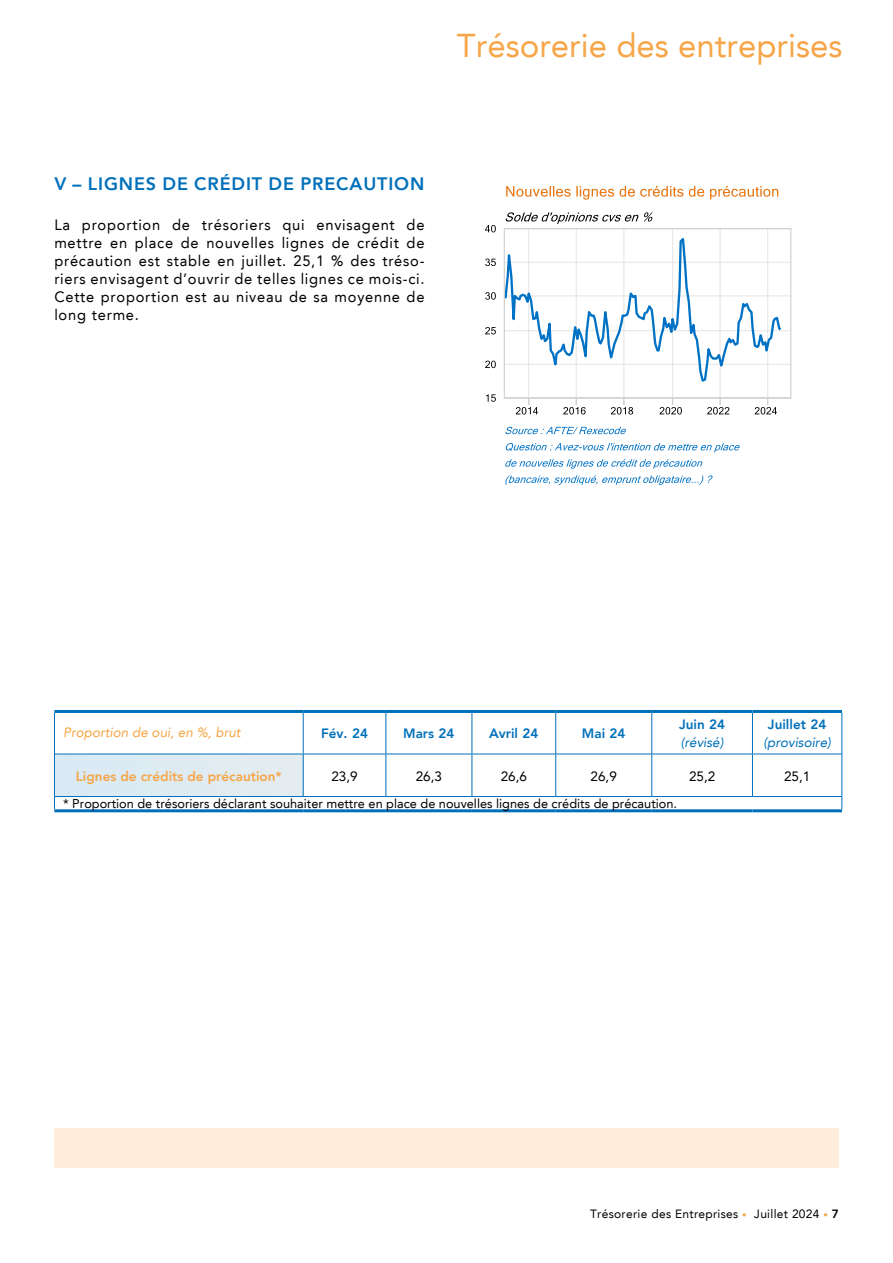
<style>
.page{position:relative;width:893px;height:1263px;background:#fff}
.page>*{position:absolute;margin:0;border:0;box-sizing:border-box;transform-origin:0 0}
.t1{font:33px "Avenir LT";color:#f6a648}
.t2{font:800 18px "Avenir LT";letter-spacing:.05em;color:#0070ba}
.t3{font:15px/18px "Avenir LT";letter-spacing:.05em;color:#000;text-align:justify}
.t4{font:800 13.5px "Avenir LT";color:#0070ba}
.t5{font:800 13.5px "Avenir LT";color:#f6a648}
.t6{font:italic 13.5px "Avenir LT";color:#f6a648}
.t7{font:13.5px "Avenir LT";color:#000}
.t8{font:italic 13.5px "Avenir LT";color:#0070ba}
.t9{font:12.75px "Avenir LT";color:#000}
.t10{font:12px "Avenir LT";letter-spacing:.025em;color:#000}
.s1{font-size:9px;color:#f6a648}
.s2{font-weight:800}
</style>
<div class="page">
<svg style="left:506px;top:186px;width:272px;height:14px"></svg>
<hr style="left:504px;top:364px;width:287px;height:1px;background:#e9e9e9">
<hr style="left:504px;top:330px;width:287px;height:1px;background:#ebebeb">
<hr style="left:504px;top:295px;width:287px;height:1px;background:#efefef">
<hr style="left:504px;top:262px;width:287px;height:1px;background:#ebebeb">
<hr style="left:528px;top:229px;width:1px;height:169px;background:#ebebeb">
<hr style="left:576px;top:229px;width:1px;height:169px;background:#ebebeb">
<hr style="left:623px;top:229px;width:1px;height:169px;background:#eee">
<hr style="left:672px;top:229px;width:1px;height:169px;background:#e8e8e8">
<hr style="left:719px;top:229px;width:2px;height:169px;background:#f1f1f1">
<hr style="left:767px;top:229px;width:1px;height:169px;background:#eaeaea">
<svg style="left:503px;top:212px;width:281px;height:172px"></svg>
<div style="left:504px;top:228px;width:287px;height:171px;border:1px solid #d1d1d1"></div>
<hr style="left:504px;top:397px;width:287px;height:2px;background:#d1d1d1">
<svg style="left:516px;top:399px;width:22px;height:15px"></svg>
<svg style="left:563px;top:399px;width:23px;height:15px"></svg>
<svg style="left:611px;top:399px;width:22px;height:15px"></svg>
<svg style="left:660px;top:399px;width:22px;height:15px"></svg>
<svg style="left:707px;top:399px;width:22px;height:15px"></svg>
<svg style="left:755px;top:399px;width:22px;height:15px"></svg>
<svg style="left:486px;top:394px;width:10px;height:8px"></svg>
<svg style="left:485px;top:361px;width:11px;height:7px"></svg>
<svg style="left:485px;top:327px;width:11px;height:7px"></svg>
<svg style="left:485px;top:292px;width:11px;height:8px"></svg>
<svg style="left:485px;top:259px;width:11px;height:7px"></svg>
<svg style="left:485px;top:225px;width:11px;height:7px"></svg>
<svg style="left:505px;top:427px;width:121px;height:7px"></svg>
<svg style="left:506px;top:443px;width:234px;height:9px"></svg>
<svg style="left:505px;top:459px;width:198px;height:10px"></svg>
<svg style="left:505px;top:475px;width:208px;height:10px"></svg>
<svg style="left:55px;top:713px;width:787px;height:96px"></svg>
<div style="left:54px;top:754px;width:249px;height:42px;background:#dfebf2"></div>
<hr style="left:54px;top:710px;width:249px;height:3px;background:#0070ba">
<hr style="left:303px;top:710px;width:83px;height:3px;background:#0070ba">
<hr style="left:386px;top:710px;width:86px;height:3px;background:#0070ba">
<hr style="left:472px;top:710px;width:84px;height:3px;background:#0070ba">
<hr style="left:556px;top:710px;width:96px;height:3px;background:#0070ba">
<hr style="left:652px;top:710px;width:100px;height:3px;background:#0070ba">
<hr style="left:752px;top:710px;width:90px;height:3px;background:#0070ba">
<hr style="left:54px;top:809px;width:249px;height:3px;background:#0070ba">
<hr style="left:303px;top:809px;width:83px;height:3px;background:#0070ba">
<hr style="left:386px;top:809px;width:86px;height:3px;background:#0070ba">
<hr style="left:472px;top:809px;width:84px;height:3px;background:#0070ba">
<hr style="left:556px;top:809px;width:96px;height:3px;background:#0070ba">
<hr style="left:652px;top:809px;width:100px;height:3px;background:#0070ba">
<hr style="left:752px;top:809px;width:90px;height:3px;background:#0070ba">
<hr style="left:54px;top:713px;width:1px;height:41px;background:#0070ba">
<hr style="left:303px;top:713px;width:1px;height:41px;background:#0070ba">
<hr style="left:386px;top:713px;width:1px;height:41px;background:#0070ba">
<hr style="left:472px;top:713px;width:1px;height:41px;background:#0070ba">
<hr style="left:555px;top:713px;width:1px;height:41px;background:#0070ba">
<hr style="left:651px;top:713px;width:1px;height:41px;background:#0070ba">
<hr style="left:752px;top:713px;width:1px;height:41px;background:#0070ba">
<hr style="left:842px;top:713px;width:1px;height:41px;background:#0070ba">
<hr style="left:54px;top:754px;width:1px;height:42px;background:#0070ba">
<hr style="left:303px;top:754px;width:1px;height:42px;background:#0070ba">
<hr style="left:386px;top:754px;width:1px;height:42px;background:#0070ba">
<hr style="left:472px;top:754px;width:1px;height:42px;background:#0070ba">
<hr style="left:555px;top:754px;width:1px;height:42px;background:#0070ba">
<hr style="left:651px;top:754px;width:1px;height:42px;background:#0070ba">
<hr style="left:752px;top:754px;width:1px;height:42px;background:#0070ba">
<hr style="left:842px;top:754px;width:1px;height:42px;background:#0070ba">
<hr style="left:54px;top:796px;width:249px;height:1px;background:#0070ba">
<svg style="left:54px;top:797px;width:1px;height:12px"></svg>
<hr style="left:303px;top:796px;width:83px;height:1px;background:#0070ba">
<hr style="left:386px;top:796px;width:86px;height:1px;background:#0070ba">
<hr style="left:472px;top:796px;width:84px;height:1px;background:#0070ba">
<hr style="left:556px;top:796px;width:96px;height:1px;background:#0070ba">
<hr style="left:652px;top:796px;width:100px;height:1px;background:#0070ba">
<hr style="left:752px;top:796px;width:90px;height:1px;background:#0070ba">
<svg style="left:842px;top:797px;width:1px;height:12px"></svg>
<hr style="left:55px;top:754px;width:248px;height:1px;background:#0070ba">
<hr style="left:303px;top:754px;width:83px;height:1px;background:#0070ba">
<hr style="left:386px;top:754px;width:86px;height:1px;background:#0070ba">
<hr style="left:472px;top:754px;width:84px;height:1px;background:#0070ba">
<hr style="left:556px;top:754px;width:96px;height:1px;background:#0070ba">
<hr style="left:652px;top:754px;width:100px;height:1px;background:#0070ba">
<hr style="left:752px;top:754px;width:90px;height:1px;background:#0070ba">
<div style="left:54px;top:1128px;width:785px;height:40px;background:#fdedda"></div>
<h1 class="t1" style="left:457px;top:26px;width:387px">Trésorerie des entreprises</h1>
<p class="t2" style="left:54px;top:173px;width:372px">V – LIGNES DE CRÉDIT DE PRECAUTION</p>
<p class="t3" style="left:54px;top:216px;width:372px">La proportion de trésoriers qui envisagent de mettre en place de nouvelles lignes de crédit de précaution est stable en juillet. 25,1 % des tréso&shy;riers envisagent d’ouvrir de telles lignes ce mois-ci.<br>Cette proportion est au niveau de sa moyenne de long terme.</p>
<p class="t6" style="left:63px;top:725px;width:179px">Proportion de oui, en %, brut</p>
<p class="t4" style="left:321px;top:726px;width:48px">Fév. 24</p>
<p class="t4" style="left:403px;top:726px;width:53px">Mars 24</p>
<p class="t4" style="left:489px;top:726px;width:51px">Avril 24</p>
<p class="t4" style="left:582px;top:726px;width:45px">Mai 24</p>
<p class="t4" style="left:679px;top:717px;width:48px">Juin 24</p>
<p class="t8" style="left:681px;top:735px;width:44px">(révisé)</p>
<p class="t4" style="left:768px;top:717px;width:60px">Juillet 24</p>
<p class="t8" style="left:763px;top:735px;width:69px">(provisoire)</p>
<p class="t5" style="left:76px;top:768px;width:207px">Lignes de crédits de précaution*</p>
<p class="t7" style="left:331px;top:768px;width:28px">23,9</p>
<p class="t7" style="left:416px;top:768px;width:28px">26,3</p>
<p class="t7" style="left:501px;top:768px;width:28px">26,6</p>
<p class="t7" style="left:591px;top:768px;width:28px">26,9</p>
<p class="t7" style="left:689px;top:768px;width:28px">25,2</p>
<p class="t7" style="left:784px;top:768px;width:28px">25,1</p>
<p class="t9" style="left:63px;top:796px;width:615px">* Proportion de trésoriers déclarant souhaiter mettre en place de nouvelles lignes de crédits de précaution.</p>
<p class="t10" style="left:590px;top:1207px;width:250px">Trésorerie des Entreprises <span class="s1">•</span> Juillet 2024 <span class="s1">•</span> <span class="s2">7</span></p>
</div>
